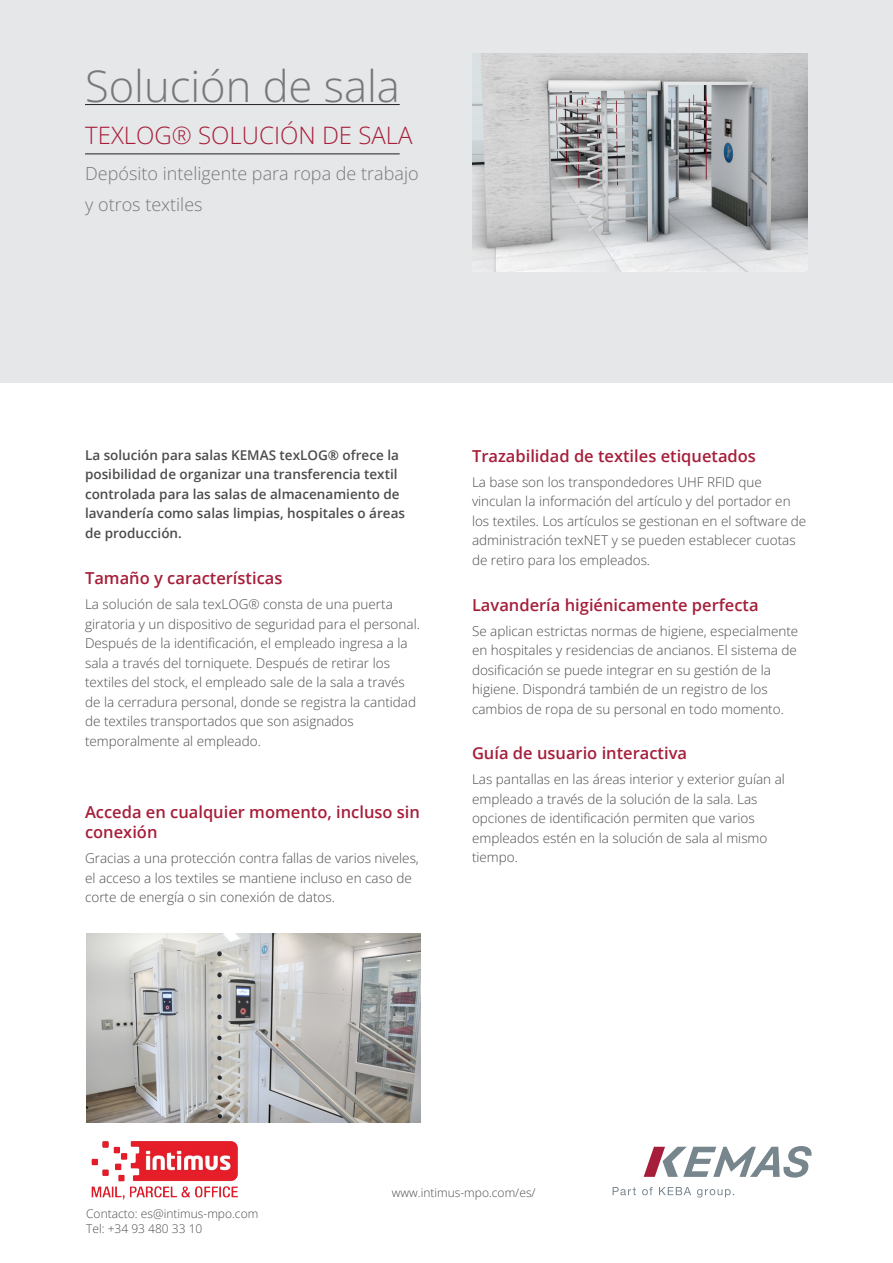
<style>
.page{position:relative;width:893px;height:1263px;background:#fff}
.page>*{position:absolute;margin:0;border:0;box-sizing:border-box;transform-origin:0 0}
.Überschrift_h1{font:300 43.5px "Open Sans";color:#76787b}
.Überschrift_h2{font:300 24px "Open Sans";color:#a61e3a}
.Überschrift_h2-2{font:300 18px/31.5px "Open Sans";color:#76787b}
.t1{font:600 16.5px/19.8px "Open Sans";color:#a61e3a}
.t2{font:300 13.5px/19.5px "Open Sans";color:#4b4c4d}
.t3{font:600 13.5px/19.5px "Open Sans";color:#4b4c4d}
.t4{font:300 12px/14.4px "Open Sans";color:#4b4c4d}
</style>
<div class="page">
<div style="left:0;top:0;width:893px;height:383px;background:#e6e7e9"></div>
<img style="left:87px;top:934px;width:334px;height:189px">
<img style="left:472px;top:53px;width:336px;height:219px">
<hr style="left:85px;top:104px;width:315px;height:1px;background:#231f20">
<hr style="left:85px;top:153px;width:315px;height:1px;background:#231f20">
<svg style="left:613px;top:1187px;width:121px;height:10px"></svg>
<svg style="left:644px;top:1146px;width:168px;height:31px"></svg>
<img style="left:91px;top:1141px;width:147px;height:59px">
<p class="Überschrift_h1" style="left:85px;top:56px;width:316px">Solución de sala</p>
<p class="Überschrift_h2" style="left:85px;top:119px;width:329px">TEXLOG® SOLUCIÓN DE SALA</p>
<p class="Überschrift_h2-2" style="left:85px;top:157px;width:335px">Depósito inteligente para ropa de trabajo y otros textiles</p>
<p class="t3" style="left:85px;top:445px;width:322px">La solución para salas KEMAS texLOG® ofrece la posibilidad de organizar una transferencia textil controlada para las salas de almacenamiento de lavandería como salas limpias, hospitales o áreas de producción.</p>
<p class="t1" style="left:85px;top:568px;width:199px">Tamaño y características</p>
<p class="t2" style="left:85px;top:594px;width:336px">La solución de sala texLOG® consta de una puerta giratoria y un dispositivo de seguridad para el personal.<br>Después de la identificación, el empleado ingresa a la sala a través del torniquete. Después de retirar los textiles del stock, el empleado sale de la sala a través de la cerradura personal, donde se registra la cantidad de textiles transportados que son asignados temporalmente al empleado.</p>
<p class="t1" style="left:85px;top:802px;width:336px">Acceda en cualquier momento, incluso sin conexión</p>
<p class="t2" style="left:85px;top:848px;width:335px">Gracias a una protección contra fallas de varios niveles, el acceso a los textiles se mantiene incluso en caso de corte de energía o sin conexión de datos.</p>
<p class="t1" style="left:472px;top:446px;width:285px">Trazabilidad de textiles etiquetados</p>
<p class="t2" style="left:472px;top:472px;width:336px">La base son los transpondedores UHF RFID que vinculan la información del artículo y del portador en los textiles. Los artículos se gestionan en el software de administración texNET y se pueden establecer cuotas de retiro para los empleados.</p>
<p class="t1" style="left:472px;top:594px;width:288px">Lavandería higiénicamente perfecta</p>
<p class="t2" style="left:472px;top:621px;width:328px">Se aplican estrictas normas de higiene, especialmente en hospitales y residencias de ancianos. El sistema de dosificación se puede integrar en su gestión de la higiene. Dispondrá también de un registro de los cambios de ropa de su personal en todo momento.</p>
<p class="t1" style="left:472px;top:743px;width:217px">Guía de usuario interactiva</p>
<p class="t2" style="left:472px;top:769px;width:314px">Las pantallas en las áreas interior y exterior guían al empleado a través de la solución de la sala. Las opciones de identificación permiten que varios empleados estén en la solución de sala al mismo tiempo.</p>
<p class="t4" style="left:86px;top:1206px;width:174px">Contacto: es@intimus-mpo.com<br>Tel: +34 93 480 33 10</p>
<p class="t4" style="left:392px;top:1185px;width:145px">www.intimus-mpo.com/es/</p>
</div>
